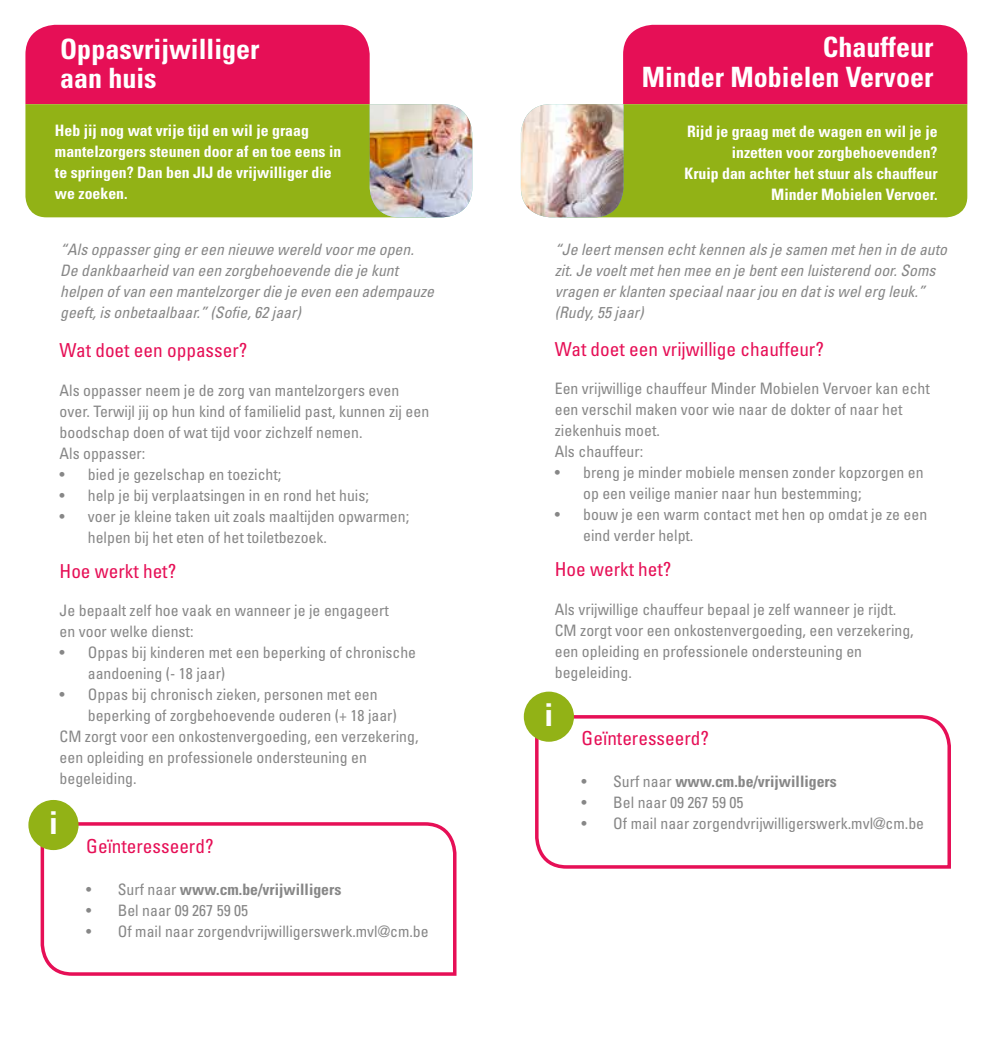
<style>
.page{position:relative;width:993px;height:1042px;background:#fff}
.page>*{position:absolute;margin:0;border:0;box-sizing:border-box;transform-origin:0 0}
.t1{font:700 condensed 31.5px "Univers";color:#fff}
.t2{font:700 condensed 28px/29.8px "Univers";color:#fff}
.t3{font:condensed 19.25px "Univers";color:#e60f56}
.t4{font:condensed 15.75px/21px "Univers";color:#878787}
.t5{font:italic condensed 15.75px/21px "Univers";color:#878787}
.t6{font:700 condensed 15.75px/21px "Univers";color:#fff}
.t7{font:700 condensed 15.75px "Univers";color:#878787}
.s1{font-weight:400}
</style>
<div class="page">
<svg style="left:25px;top:25px;width:345px;height:192px;background:#b57032"></svg>
<img style="left:369px;top:104px;width:103px;height:113px">
<svg style="left:40px;top:822px;width:417px;height:154px"></svg>
<div style="left:28px;top:800px;width:51px;height:50px;background:#92b216;border-radius:50%"></div>
<svg style="left:623px;top:25px;width:343px;height:192px;background:#b47031"></svg>
<img style="left:520px;top:104px;width:103px;height:113px">
<svg style="left:535px;top:713px;width:416px;height:156px"></svg>
<div style="left:523px;top:691px;width:50px;height:51px;background:#92b216;border-radius:50%"></div>
<h2 class="t2" style="left:60px;top:34px;width:201px">Oppasvrijwilliger aan huis</h2>
<p class="t6" style="left:55px;top:119px;width:288px">Heb jij nog wat vrije tijd en wil je graag mantelzorgers steunen door af en toe eens in te springen? Dan ben JIJ de vrijwilliger die we zoeken.</p>
<p class="t5" style="left:60px;top:239px;width:375px">“Als oppasser ging er een nieuwe wereld voor me open.<br>De dankbaarheid van een zorgbehoevende die je kunt helpen of van een mantelzorger die je even een adempauze geeft, is onbetaalbaar.” (Sofie, 62 jaar)</p>
<p class="t3" style="left:60px;top:338px;width:189px">Wat doet een oppasser?</p>
<p class="t4" style="left:60px;top:379px;width:371px">Als oppasser neem je de zorg van mantelzorgers even over. Terwijl jij op hun kind of familielid past, kunnen zij een boodschap doen of wat tijd voor zichzelf nemen.<br>Als oppasser:</p>
<p class="t4" style="left:60px;top:463px;width:223px">• bied je gezelschap en toezicht;</p>
<p class="t4" style="left:60px;top:484px;width:311px">• help je bij verplaatsingen in en rond het huis;</p>
<p class="t4" style="left:88px;top:505px;width:323px;text-indent:-28px">• voer je kleine taken uit zoals maaltijden opwarmen; helpen bij het eten of het toiletbezoek.</p>
<p class="t3" style="left:60px;top:559px;width:118px">Hoe werkt het?</p>
<p class="t4" style="left:60px;top:600px;width:330px">Je bepaalt zelf hoe vaak en wanneer je je engageert en voor welke dienst:</p>
<p class="t4" style="left:88px;top:642px;width:330px;text-indent:-28px">• Oppas bij kinderen met een beperking of chronische aandoening (- 18 jaar)</p>
<p class="t4" style="left:60px;top:684px;width:319px">• Oppas bij chronisch zieken, personen met een</p>
<p class="t4" style="left:88px;top:705px;width:310px">beperking of zorgbehoevende ouderen (+ 18 jaar)</p>
<p class="t4" style="left:60px;top:726px;width:360px">CM zorgt voor een onkostenvergoeding, een verzekering,</p>
<p class="t4" style="left:60px;top:747px;width:309px">een opleiding en professionele ondersteuning en</p>
<p class="t4" style="left:60px;top:768px;width:78px">begeleiding.</p>
<h1 class="t1" style="left:49px;top:804px;width:10px">i</h1>
<p class="t3" style="left:86px;top:833px;width:129px">Geïnteresseerd?</p>
<p class="t7" style="left:86px;top:879px;width:256px"><span class="s1">• Surf naar</span> www.cm.be/vrijwilligers</p>
<p class="t4" style="left:86px;top:899px;width:163px">• Bel naar 09 267 59 05</p>
<p class="t4" style="left:86px;top:920px;width:344px">• Of mail naar zorgendvrijwilligerswerk.mvl@cm.be</p>
<h2 class="t2" style="left:641px;top:32px;width:293px;text-align:right">Chauffeur<br>Minder Mobielen Vervoer</h2>
<p class="t6" style="left:684px;top:121px;width:254px;text-align:right">Rijd je graag met de wagen en wil je je inzetten voor zorgbehoevenden?<br>Kruip dan achter het stuur als chauffeur Minder Mobielen Vervoer.</p>
<p class="t5" style="left:554px;top:239px;width:393px">“Je leert mensen echt kennen als je samen met hen in de auto zit. Je voelt met hen mee en je bent een luisterend oor. Soms vragen er klanten speciaal naar jou en dat is wel erg leuk.” (Rudy, 55 jaar)</p>
<p class="t3" style="left:554px;top:337px;width:270px">Wat doet een vrijwillige chauffeur?</p>
<p class="t4" style="left:554px;top:378px;width:376px">Een vrijwillige chauffeur Minder Mobielen Vervoer kan echt een verschil maken voor wie naar de dokter of naar het ziekenhuis moet.<br>Als chauffeur:</p>
<p class="t4" style="left:583px;top:462px;width:342px;text-indent:-28px">• breng je minder mobiele mensen zonder kopzorgen en op een veilige manier naar hun bestemming;</p>
<p class="t4" style="left:583px;top:504px;width:345px;text-indent:-28px">• bouw je een warm contact met hen op omdat je ze een eind verder helpt.</p>
<p class="t3" style="left:554px;top:557px;width:118px">Hoe werkt het?</p>
<p class="t4" style="left:554px;top:599px;width:360px">Als vrijwillige chauffeur bepaal je zelf wanneer je rijdt.<br>CM zorgt voor een onkostenvergoeding, een verzekering, een opleiding en professionele ondersteuning en begeleiding.</p>
<h1 class="t1" style="left:544px;top:695px;width:10px">i</h1>
<p class="t3" style="left:581px;top:726px;width:129px">Geïnteresseerd?</p>
<p class="t7" style="left:581px;top:772px;width:256px"><span class="s1">• Surf naar</span> www.cm.be/vrijwilligers</p>
<p class="t4" style="left:581px;top:792px;width:163px">• Bel naar 09 267 59 05</p>
<p class="t4" style="left:581px;top:813px;width:344px">• Of mail naar zorgendvrijwilligerswerk.mvl@cm.be</p>
</div>
